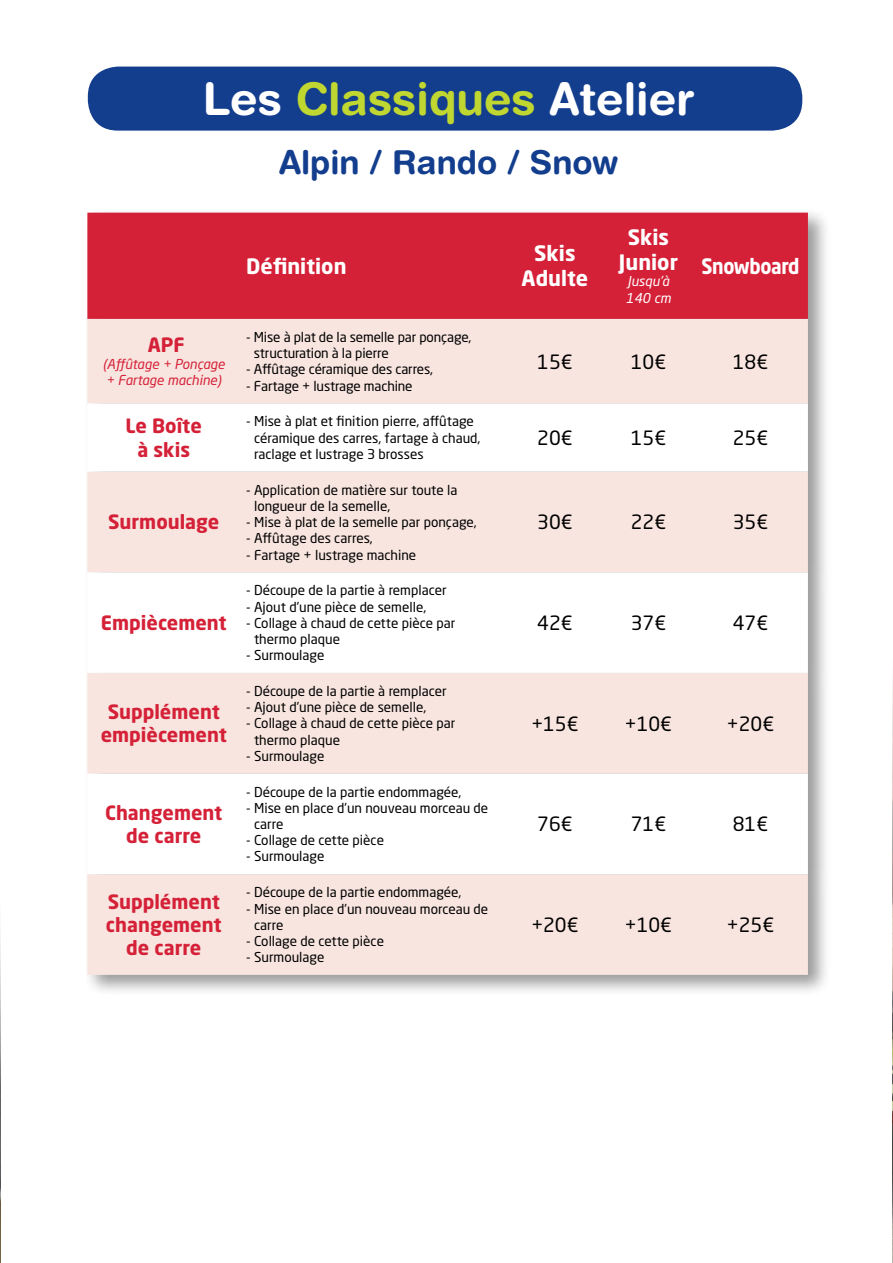
<style>
.page{position:relative;width:893px;height:1263px;background:#fff}
.page>*{position:absolute;margin:0;border:0;box-sizing:border-box;transform-origin:0 0}
.t1{font:700 45px "Helvetica Rounded LT Std";color:#fff}
.t2{font:700 33px "Helvetica Rounded LT Std";color:#133d8d}
.t3{font:700 21px/25.2px "Neo Sans Std";color:#fff;text-align:center}
.t4{font:700 21px "Neo Sans Std";letter-spacing:-.02em;color:#fff;scale:.9 1}
.t5{font:700 19.5px/23.4px "Neo Sans Std";color:#d52138;text-align:center}
.t6{font:19.5px "Neo Sans Std";color:#000}
.t7{font:13.5px/16.2px "Neo Sans Std";color:#000}
.t8{font:italic 13.5px/16.2px "Neo Sans Std";color:#d52138}
.t9{font:italic 13.5px/16.2px "Neo Sans Std";color:#fff}
.s1{color:#bfd730}
</style>
<div class="page">
<img style="left:892px;top:681px;width:1px;height:582px">
<img style="left:0;top:935px;width:1px;height:328px">
<div style="left:86px;top:65px;width:718px;height:67px;background:#133d8d;border-radius:32px"></div>
<div style="left:85px;top:64px;width:720px;height:69px;border:3px solid #fff;border-radius:32px"></div>
<div style="left:83px;top:207px;width:748px;height:790px;background:#000;opacity:.4"></div>
<div style="left:87px;top:213px;width:721px;height:106px;background:#d52138"></div>
<div style="left:87px;top:319px;width:721px;height:656px;background:#f8e5df"></div>
<svg style="left:87px;top:403px;width:721px;height:471px"></svg>
<h1 class="t1" style="left:203px;top:72px;width:493px">Les <span class="s1">Classiques</span> Atelier</h1>
<h2 class="t2" style="left:279px;top:143px;width:341px">Alpin / Rando / Snow</h2>
<h3 class="t3" style="left:246px;top:253px;width:102px">Définition</h3>
<h3 class="t3" style="left:522px;top:240px;width:68px">Skis<br>Adulte</h3>
<h3 class="t3" style="left:619px;top:224px;width:61px">Skis<br>Junior</h3>
<p class="t9" style="left:626px;top:273px;width:47px">Jusqu’à<br>140 cm</p>
<h3 class="t4" style="left:702px;top:253px;width:110px">Snowboard</h3>
<h3 class="t5" style="left:148px;top:333px;width:39px">APF</h3>
<p class="t8" style="left:103px;top:355px;width:124px">(Affûtage + Ponçage + Fartage machine)</p>
<p class="t7" style="left:254px;top:329px;width:219px;text-indent:-8px">- Mise à plat de la semelle par ponçage, structuration à la pierre</p>
<p class="t7" style="left:246px;top:361px;width:188px">- Affûtage céramique des carres,</p>
<p class="t7" style="left:246px;top:377px;width:168px">- Fartage + lustrage machine</p>
<h3 class="t5" style="left:126px;top:414px;width:78px">Le Boîte à skis</h3>
<p class="t7" style="left:254px;top:413px;width:228px;text-indent:-8px">- Mise à plat et finition pierre, affûtage céramique des carres, fartage à chaud, raclage et lustrage 3 brosses</p>
<h3 class="t5" style="left:108px;top:510px;width:113px">Surmoulage</h3>
<h3 class="t5" style="left:101px;top:611px;width:127px">Empiècement</h3>
<h3 class="t5" style="left:101px;top:699px;width:128px">Supplément empiècement</h3>
<h3 class="t5" style="left:105px;top:800px;width:119px">Changement de carre</h3>
<h3 class="t5" style="left:106px;top:889px;width:117px">Supplément changement de carre</h3>
<p class="t7" style="left:254px;top:481px;width:205px;text-indent:-8px">- Application de matière sur toute la longueur de la semelle,</p>
<p class="t7" style="left:246px;top:514px;width:232px">- Mise à plat de la semelle par ponçage,</p>
<p class="t7" style="left:246px;top:530px;width:128px">- Affûtage des carres,</p>
<p class="t7" style="left:246px;top:546px;width:172px">- Fartage + lustrage machine</p>
<p class="t7" style="left:246px;top:582px;width:202px">- Découpe de la partie à remplacer</p>
<p class="t7" style="left:246px;top:598px;width:181px">- Ajout d’une pièce de semelle,</p>
<p class="t7" style="left:254px;top:614px;width:203px;text-indent:-8px">- Collage à chaud de cette pièce par thermo plaque</p>
<p class="t7" style="left:246px;top:647px;width:80px">- Surmoulage</p>
<p class="t7" style="left:246px;top:683px;width:202px">- Découpe de la partie à remplacer</p>
<p class="t7" style="left:246px;top:699px;width:181px">- Ajout d’une pièce de semelle,</p>
<p class="t7" style="left:254px;top:715px;width:203px;text-indent:-8px">- Collage à chaud de cette pièce par thermo plaque</p>
<p class="t7" style="left:246px;top:747px;width:80px">- Surmoulage</p>
<p class="t7" style="left:246px;top:783px;width:217px">- Découpe de la partie endommagée,</p>
<p class="t7" style="left:254px;top:800px;width:236px;text-indent:-8px">- Mise en place d’un nouveau morceau de carre</p>
<p class="t7" style="left:246px;top:832px;width:139px">- Collage de cette pièce</p>
<p class="t7" style="left:246px;top:848px;width:80px">- Surmoulage</p>
<p class="t7" style="left:246px;top:884px;width:217px">- Découpe de la partie endommagée,</p>
<p class="t7" style="left:254px;top:900px;width:236px;text-indent:-8px">- Mise en place d’un nouveau morceau de carre</p>
<p class="t7" style="left:246px;top:933px;width:139px">- Collage de cette pièce</p>
<p class="t7" style="left:246px;top:949px;width:80px">- Surmoulage</p>
<h3 class="t6" style="left:537px;top:349px;width:37px">15€</h3>
<h3 class="t6" style="left:631px;top:349px;width:37px">10€</h3>
<h3 class="t6" style="left:733px;top:349px;width:37px">18€</h3>
<h3 class="t6" style="left:537px;top:426px;width:37px">20€</h3>
<h3 class="t6" style="left:631px;top:426px;width:37px">15€</h3>
<h3 class="t6" style="left:733px;top:426px;width:37px">25€</h3>
<h3 class="t6" style="left:537px;top:510px;width:37px">30€</h3>
<h3 class="t6" style="left:631px;top:510px;width:37px">22€</h3>
<h3 class="t6" style="left:733px;top:510px;width:37px">35€</h3>
<h3 class="t6" style="left:537px;top:611px;width:37px">42€</h3>
<h3 class="t6" style="left:631px;top:611px;width:37px">37€</h3>
<h3 class="t6" style="left:733px;top:611px;width:37px">47€</h3>
<h3 class="t6" style="left:531px;top:712px;width:49px">+15€</h3>
<h3 class="t6" style="left:625px;top:712px;width:49px">+10€</h3>
<h3 class="t6" style="left:727px;top:712px;width:49px">+20€</h3>
<h3 class="t6" style="left:537px;top:812px;width:37px">76€</h3>
<h3 class="t6" style="left:631px;top:812px;width:37px">71€</h3>
<h3 class="t6" style="left:733px;top:812px;width:37px">81€</h3>
<h3 class="t6" style="left:531px;top:913px;width:49px">+20€</h3>
<h3 class="t6" style="left:625px;top:913px;width:49px">+10€</h3>
<h3 class="t6" style="left:727px;top:913px;width:49px">+25€</h3>
</div>
